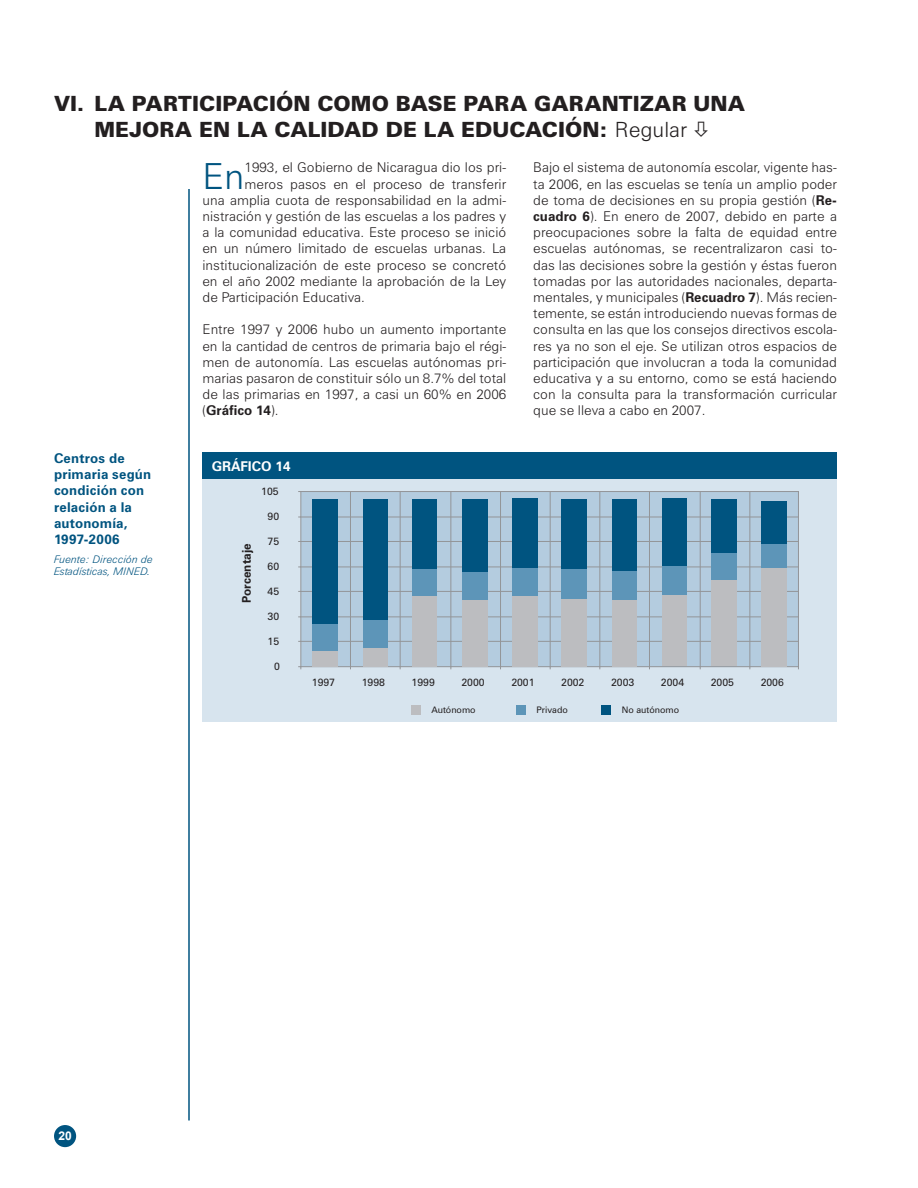
<style>
.page{position:relative;width:918px;height:1188px;background:#fff}
.page>*{position:absolute;margin:0;border:0;box-sizing:border-box;transform-origin:0 0}
.t1{font:300 36px "Zurich BT";color:#005480}
.t2{font:900 21px/25.2px "Zurich BT";letter-spacing:.005em;color:#231f20}
.t3{font:900 21px "Zurich BT";letter-spacing:-.015em;color:#231f20}
.t4{font:300 21px "Zurich BT";letter-spacing:-.005em;color:#231f20}
.t5{font:300 13.5px/16.2px "Zurich BT";color:#231f20;text-align:justify}
.t6{font:700 13.5px/16.2px "Zurich BT";letter-spacing:.015em;color:#005480}
.t7{font:700 13.5px "Zurich BT";color:#fff}
.t8{font:700 12px "Zurich BT";color:#231f20}
.t9{font:700 12px "Arial";color:#fff}
.t10{font:10.5px "Zurich BT";color:#231f20}
.t11{font:italic 300 10.5px/12.6px "Zurich BT";color:#005480}
.t12{font:9px "Zurich BT";color:#231f20}
.s1{font-weight:900}
.s2{font-weight:700}
</style>
<div class="page">
<div style="left:54px;top:1125px;width:22px;height:22px;background:#005480;border-radius:50%"></div>
<hr style="left:188px;top:189px;width:2px;height:931px;background:#005480">
<div style="left:202px;top:479px;width:635px;height:243px;background:#d7e4ee"></div>
<div style="left:202px;top:452px;width:635px;height:27px;background:#005480"></div>
<div style="left:301px;top:492px;width:497px;height:175px;background:#b4ccdf"></div>
<hr style="left:301px;top:491px;width:1px;height:176px;background:#939598">
<hr style="left:350px;top:492px;width:1px;height:175px;background:#939598">
<hr style="left:400px;top:492px;width:1px;height:175px;background:#939598">
<hr style="left:451px;top:492px;width:1px;height:175px;background:#939598">
<hr style="left:500px;top:492px;width:1px;height:175px;background:#939598">
<hr style="left:550px;top:492px;width:1px;height:175px;background:#939598">
<hr style="left:600px;top:492px;width:1px;height:175px;background:#939598">
<hr style="left:649px;top:492px;width:1px;height:175px;background:#939598">
<hr style="left:700px;top:492px;width:1px;height:175px;background:#939598">
<hr style="left:750px;top:492px;width:1px;height:175px;background:#939598">
<hr style="left:798px;top:492px;width:1px;height:175px;background:#939598">
<hr style="left:300px;top:641px;width:499px;height:1px;background:#939598">
<hr style="left:300px;top:617px;width:499px;height:1px;background:#939598">
<hr style="left:300px;top:591px;width:499px;height:1px;background:#939598">
<hr style="left:300px;top:567px;width:499px;height:1px;background:#939598">
<hr style="left:300px;top:541px;width:499px;height:1px;background:#939598">
<hr style="left:300px;top:517px;width:499px;height:1px;background:#939598">
<hr style="left:300px;top:491px;width:499px;height:1px;background:#939598">
<hr style="left:300px;top:666px;width:499px;height:1px;background:#939598">
<div style="left:761px;top:501px;width:26px;height:43px;background:#005480"></div>
<div style="left:711px;top:499px;width:26px;height:54px;background:#005480"></div>
<div style="left:662px;top:499px;width:24px;height:68px;background:#005480"></div>
<div style="left:612px;top:499px;width:25px;height:73px;background:#005480"></div>
<div style="left:561px;top:499px;width:26px;height:71px;background:#005480"></div>
<div style="left:512px;top:499px;width:26px;height:70px;background:#005480"></div>
<div style="left:462px;top:499px;width:26px;height:74px;background:#005480"></div>
<div style="left:412px;top:500px;width:25px;height:70px;background:#005480"></div>
<div style="left:363px;top:499px;width:24px;height:122px;background:#005480"></div>
<div style="left:312px;top:499px;width:26px;height:126px;background:#005480"></div>
<div style="left:761px;top:544px;width:26px;height:25px;background:#5d95b8"></div>
<div style="left:711px;top:553px;width:26px;height:29px;background:#5d95b8"></div>
<div style="left:662px;top:566px;width:24px;height:30px;background:#5d95b8"></div>
<div style="left:612px;top:571px;width:25px;height:30px;background:#5d95b8"></div>
<div style="left:561px;top:569px;width:26px;height:31px;background:#5d95b8"></div>
<div style="left:512px;top:568px;width:26px;height:29px;background:#5d95b8"></div>
<div style="left:462px;top:572px;width:26px;height:29px;background:#5d95b8"></div>
<div style="left:412px;top:569px;width:25px;height:28px;background:#5d95b8"></div>
<div style="left:363px;top:620px;width:24px;height:29px;background:#5d95b8"></div>
<div style="left:312px;top:624px;width:26px;height:28px;background:#5d95b8"></div>
<div style="left:761px;top:568px;width:26px;height:98px;background:#bcbdc0"></div>
<div style="left:711px;top:581px;width:26px;height:85px;background:#bcbdc0"></div>
<div style="left:662px;top:595px;width:24px;height:71px;background:#bcbdc0"></div>
<div style="left:612px;top:600px;width:25px;height:66px;background:#bcbdc0"></div>
<div style="left:561px;top:599px;width:26px;height:67px;background:#bcbdc0"></div>
<div style="left:512px;top:596px;width:26px;height:70px;background:#bcbdc0"></div>
<div style="left:462px;top:600px;width:26px;height:66px;background:#bcbdc0"></div>
<div style="left:412px;top:596px;width:25px;height:70px;background:#bcbdc0"></div>
<div style="left:363px;top:648px;width:24px;height:18px;background:#bcbdc0"></div>
<div style="left:312px;top:651px;width:26px;height:15px;background:#bcbdc0"></div>
<div style="left:411px;top:705px;width:9px;height:9px;background:#bcbdc0"></div>
<div style="left:516px;top:705px;width:10px;height:9px;background:#5d95b8"></div>
<div style="left:601px;top:705px;width:10px;height:9px;background:#005480"></div>
<h2 class="t3" style="left:54px;top:91px;width:214px">VI . LA PARTICI PACIÓN</h2>
<h2 class="t2" style="left:94px;top:91px;width:652px;text-indent:223px">COMO BASE PARA GARANTIZAR UNA<br>MEJORA EN LA CALIDAD DE LA EDUC</h2>
<h2 class="t2" style="left:525px;top:116px;width:32px">ACIÓN</h2>
<h2 class="t4" style="left:599px;top:116px;width:89px"><span class="s1">:</span> Regular</h2>
<p class="t6" style="left:54px;top:450px;width:99px">Centros de primaria según condición con relación a la autonomía,<br>1997-2006</p>
<p class="t11" style="left:54px;top:553px;width:101px">Fuente: Dirección de<br>Estadísticas, MINED.</p>
<h1 class="t1" style="left:202px;top:154px;width:44px">En</h1>
<p class="t5" style="left:245px;top:159px;width:263px">1993, el Gobierno de Nicaragua dio los pri-</p>
<p class="t5" style="left:245px;top:176px;width:263px">meros pasos en el proceso de transferir</p>
<p class="t5" style="left:203px;top:192px;width:305px">una amplia cuota de responsabilidad en la admi-</p>
<p class="t5" style="left:203px;top:208px;width:305px">nistración y gestión de las escuelas a los padres y</p>
<p class="t5" style="left:203px;top:224px;width:305px">a la comunidad educativa. Este proceso se inició</p>
<p class="t5" style="left:203px;top:240px;width:305px">en un número limitado de escuelas urbanas. La</p>
<p class="t5" style="left:203px;top:257px;width:305px">institucionalización de este proceso se concretó</p>
<p class="t5" style="left:203px;top:273px;width:305px">en el año 2002 mediante la aprobación de la Ley</p>
<p class="t5" style="left:203px;top:289px;width:164px">de Participación Educativa.</p>
<p class="t5" style="left:203px;top:321px;width:305px">Entre 1997 y 2006 hubo un aumento importante en la cantidad de centros de primaria bajo el régi&shy;men de autonomía. Las escuelas autónomas pri&shy;marias pasaron de constituir sólo un 8.7% del total de las primarias en 1997, a casi un 60% en 2006 (<span class="s2">Gráfico 14</span>).</p>
<p class="t7" style="left:212px;top:458px;width:38px">Gráfico</p>
<p class="t7" style="left:276px;top:458px;width:16px">14</p>
<p class="t10" style="left:261px;top:485px;width:19px">105</p>
<p class="t8" style="left:239px;top:603px;width:61px;rotate:-90deg">Porcentaje</p>
<p class="t10" style="left:268px;top:510px;width:13px">90</p>
<p class="t10" style="left:268px;top:535px;width:13px">75</p>
<p class="t10" style="left:268px;top:560px;width:13px">60</p>
<p class="t10" style="left:268px;top:585px;width:13px">45</p>
<p class="t10" style="left:268px;top:610px;width:13px">30</p>
<p class="t10" style="left:268px;top:635px;width:13px">15</p>
<p class="t10" style="left:274px;top:660px;width:7px">0</p>
<p class="t5" style="left:533px;top:159px;width:305px">Bajo el sistema de autonomía escolar, vigente has&shy;ta 2006, en las escuelas se tenía un amplio poder de toma de decisiones en su propia gestión (<span class="s2">Re&shy;cuadro 6</span>). En enero de 2007, debido en parte a preocupaciones sobre la falta de equidad entre escuelas autónomas, se recentralizaron casi to&shy;das las decisiones sobre la gestión y éstas fueron tomadas por las autoridades nacionales, departa&shy;mentales, y municipales (<span class="s2">Recuadro 7</span>). Más recien&shy;temente, se están introduciendo nuevas formas de consulta en las que los consejos directivos escola&shy;res ya no son el eje. Se utilizan otros espacios de participación que involucran a toda la comunidad educativa y a su entorno, como se está haciendo con la consulta para la transformación curricular que se lleva a cabo en 2007.</p>
<p class="t10" style="left:312px;top:676px;width:25px">1997</p>
<p class="t10" style="left:362px;top:676px;width:25px">1998</p>
<p class="t10" style="left:412px;top:676px;width:25px">1999</p>
<p class="t10" style="left:461px;top:676px;width:25px">2000</p>
<p class="t10" style="left:511px;top:676px;width:25px">2001</p>
<p class="t10" style="left:561px;top:676px;width:25px">2002</p>
<p class="t10" style="left:611px;top:676px;width:25px">2003</p>
<p class="t10" style="left:661px;top:676px;width:25px">2004</p>
<p class="t10" style="left:711px;top:676px;width:25px">2005</p>
<p class="t10" style="left:761px;top:676px;width:25px">2006</p>
<p class="t12" style="left:431px;top:704px;width:46px">Autónomo</p>
<p class="t12" style="left:537px;top:704px;width:33px">Privado</p>
<p class="t12" style="left:622px;top:704px;width:59px">No autónomo</p>
<p class="t9" style="left:58px;top:1129px;width:15px">20</p>
</div>
